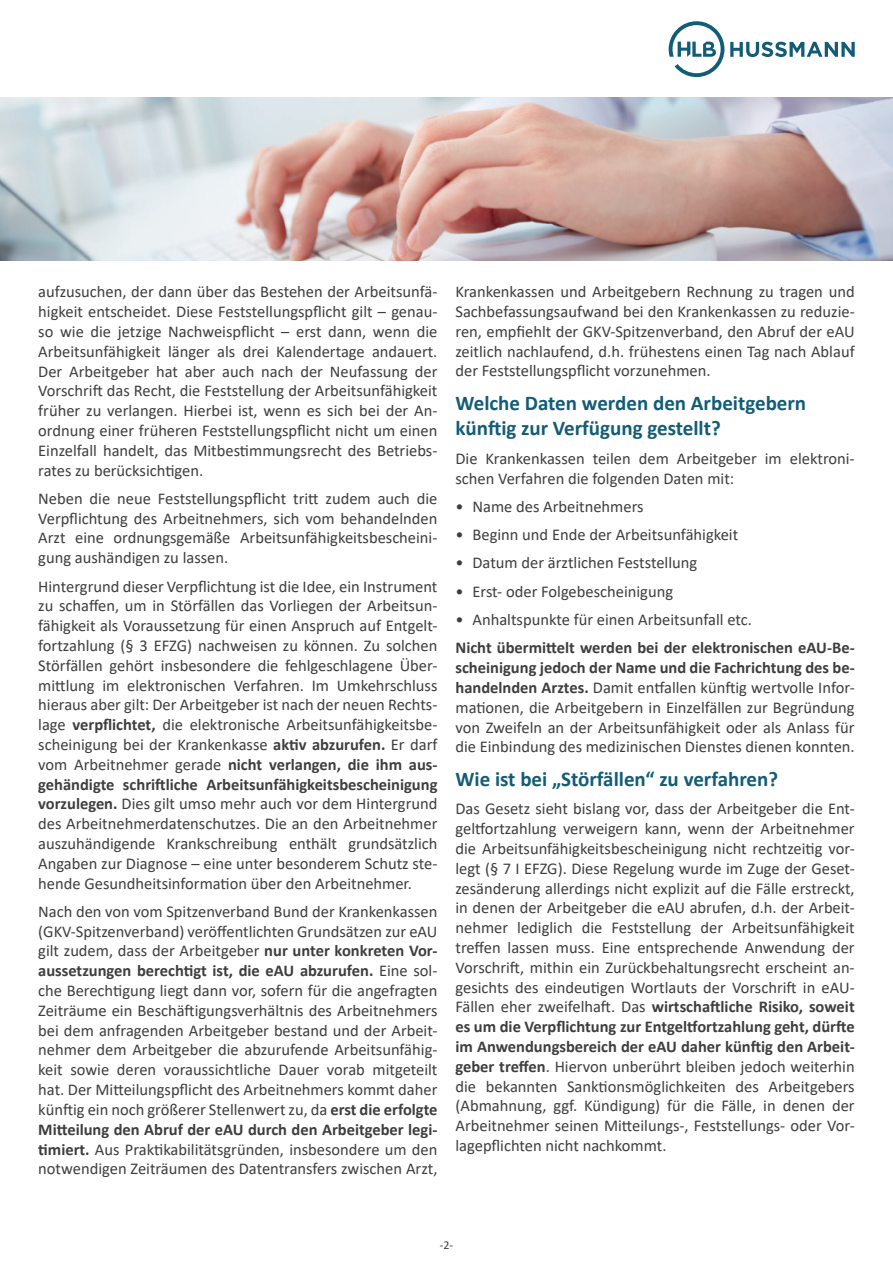
<style>
.page{position:relative;width:893px;height:1263px;background:#fff}
.page>*{position:absolute;margin:0;border:0;box-sizing:border-box;transform-origin:0 0}
.t1{font:700 21px/25.2px "Calibri";color:#135c77}
.t2{font:16.5px/19.8px "Calibri";color:#3e3e3f;text-align:justify}
.t3{font:12px "Calibri";color:#3e3e3f}
.s1{font-weight:700}
</style>
<div class="page">
<svg style="left:730px;top:42px;width:125px;height:15px"></svg>
<svg style="left:669px;top:21px;width:55px;height:56px"></svg>
<img style="left:0;top:98px;width:893px;height:162px">
<p class="t2" style="left:38px;top:281px;width:401px">aufzusuchen, der dann über das Bestehen der Arbeitsunfä&shy;higkeit entscheidet. Diese Feststellungspflicht gilt – genau&shy;so wie die jetzige Nachweispflicht – erst dann, wenn die Arbeitsunfähigkeit länger als drei Kalendertage andauert.<br>Der Arbeitgeber hat aber auch nach der Neufassung der Vorschrift das Recht, die Feststellung der Arbeitsunfähigkeit früher zu verlangen. Hierbei ist, wenn es sich bei der An&shy;ordnung einer früheren Feststellungspflicht nicht um einen Einzelfall handelt, das Mitbestimmungsrecht des Betriebs&shy;rates zu berücksichtigen.</p>
<p class="t2" style="left:38px;top:488px;width:401px">Neben die neue Feststellungspflicht tritt zudem auch die Verpflichtung des Arbeitnehmers, sich vom behandelnden Arzt eine ordnungsgemäße Arbeitsunfähigkeitsbescheini&shy;gung aushändigen zu lassen.</p>
<p class="t2" style="left:38px;top:576px;width:401px">Hintergrund dieser Verpflichtung ist die Idee, ein Instrument zu schaffen, um in Störfällen das Vorliegen der Arbeitsun&shy;fähigkeit als Voraussetzung für einen Anspruch auf Entgelt&shy;fortzahlung (§ 3 EFZG) nachweisen zu können. Zu solchen Störfällen gehört insbesondere die fehlgeschlagene Über&shy;mittlung im elektronischen Verfahren. Im Umkehrschluss hieraus aber gilt: Der Arbeitgeber ist nach der neuen Rechts&shy;lage <span class="s1">verpflichtet,</span> die elektronische Arbeitsunfähigkeitsbe&shy;scheinigung bei der Krankenkasse <span class="s1">aktiv abzurufen.</span> Er darf vom Arbeitnehmer gerade <span class="s1">nicht verlangen, die ihm aus&shy;gehändigte schriftliche Arbeitsunfähigkeitsbescheinigung vorzulegen.</span> Dies gilt umso mehr auch vor dem Hintergrund des Arbeitnehmerdatenschutzes. Die an den Arbeitnehmer auszuhändigende Krankschreibung enthält grundsätzlich Angaben zur Diagnose – eine unter besonderem Schutz ste&shy;hende Gesundheitsinformation über den Arbeitnehmer.</p>
<p class="t2" style="left:38px;top:901px;width:401px">Nach den von vom Spitzenverband Bund der Krankenkassen (GKV-Spitzenverband) veröffentlichten Grundsätzen zur eAU gilt zudem, dass der Arbeitgeber <span class="s1">nur unter konkreten Vor&shy;aussetzungen berechtigt ist, die eAU abzurufen.</span> Eine sol&shy;che Berechtigung liegt dann vor, sofern für die angefragten Zeiträume ein Beschäftigungsverhältnis des Arbeitnehmers bei dem anfragenden Arbeitgeber bestand und der Arbeit&shy;nehmer dem Arbeitgeber die abzurufende Arbeitsunfähig&shy;keit sowie deren voraussichtliche Dauer vorab mitgeteilt hat. Der Mitteilungspflicht des Arbeitnehmers kommt daher künftig ein noch größerer Stellenwert zu, da <span class="s1">erst die erfolgte Mitteilung den Abruf der eAU durch den Arbeitgeber legi&shy;timiert.</span> Aus Praktikabilitätsgründen, insbesondere um den notwendigen Zeiträumen des Datentransfers zwischen Arzt,</p>
<p class="t2" style="left:455px;top:281px;width:401px">Krankenkassen und Arbeitgebern Rechnung zu tragen und Sachbefassungsaufwand bei den Krankenkassen zu reduzie&shy;ren, empfiehlt der GKV-Spitzenverband, den Abruf der eAU zeitlich nachlaufend, d.h. frühestens einen Tag nach Ablauf der Feststellungspflicht vorzunehmen.</p>
<p class="t1" style="left:455px;top:390px;width:352px">Welche Daten werden den Arbeitgebern künftig zur Verfügung gestellt?</p>
<p class="t2" style="left:455px;top:448px;width:401px">Die Krankenkassen teilen dem Arbeitgeber im elektroni&shy;schen Verfahren die folgenden Daten mit:</p>
<p class="t2" style="left:455px;top:496px;width:190px">• Name des Arbeitnehmers</p>
<p class="t2" style="left:455px;top:524px;width:284px">• Beginn und Ende der Arbeitsunfähigkeit</p>
<p class="t2" style="left:455px;top:553px;width:243px">• Datum der ärztlichen Feststellung</p>
<p class="t2" style="left:455px;top:581px;width:219px">• Erst- oder Folgebescheinigung</p>
<p class="t2" style="left:455px;top:609px;width:298px">• Anhaltspunkte für einen Arbeitsunfall etc.</p>
<p class="t2" style="left:455px;top:637px;width:401px"><span class="s1">Nicht übermittelt werden bei der elektronischen eAU-Be&shy;scheinigung jedoch der Name und die Fachrichtung des be&shy;handelnden Arztes.</span> Damit entfallen künftig wertvolle Infor&shy;mationen, die Arbeitgebern in Einzelfällen zur Begründung von Zweifeln an der Arbeitsunfähigkeit oder als Anlass für die Einbindung des medizinischen Dienstes dienen konnten.</p>
<p class="t1" style="left:455px;top:766px;width:324px">Wie ist bei „Störfällen“ zu verfahren?</p>
<p class="t2" style="left:455px;top:799px;width:401px">Das Gesetz sieht bislang vor, dass der Arbeitgeber die Ent&shy;geltfortzahlung verweigern kann, wenn der Arbeitnehmer die Arbeitsunfähigkeitsbescheinigung nicht rechtzeitig vor&shy;legt (§ 7 I EFZG). Diese Regelung wurde im Zuge der Geset&shy;zesänderung allerdings nicht explizit auf die Fälle erstreckt, in denen der Arbeitgeber die eAU abrufen, d.h. der Arbeit&shy;nehmer lediglich die Feststellung der Arbeitsunfähigkeit treffen lassen muss. Eine entsprechende Anwendung der Vorschrift, mithin ein Zurückbehaltungsrecht erscheint an&shy;gesichts des eindeutigen Wortlauts der Vorschrift in eAU-Fällen eher zweifelhaft. Das <span class="s1">wirtschaftliche Risiko, soweit es um die Verpflichtung zur Entgeltfortzahlung geht, dürfte im Anwendungsbereich der eAU daher künftig den Arbeit&shy;geber treffen</span>. Hiervon unberührt bleiben jedoch weiterhin die bekannten Sanktionsmöglichkeiten des Arbeitgebers (Abmahnung, ggf. Kündigung) für die Fälle, in denen der Arbeitnehmer seinen Mitteilungs-, Feststellungs- oder Vor&shy;lagepflichten nicht nachkommt.</p>
<p class="t3" style="left:440px;top:1236px;width:15px">-2-</p>
</div>
